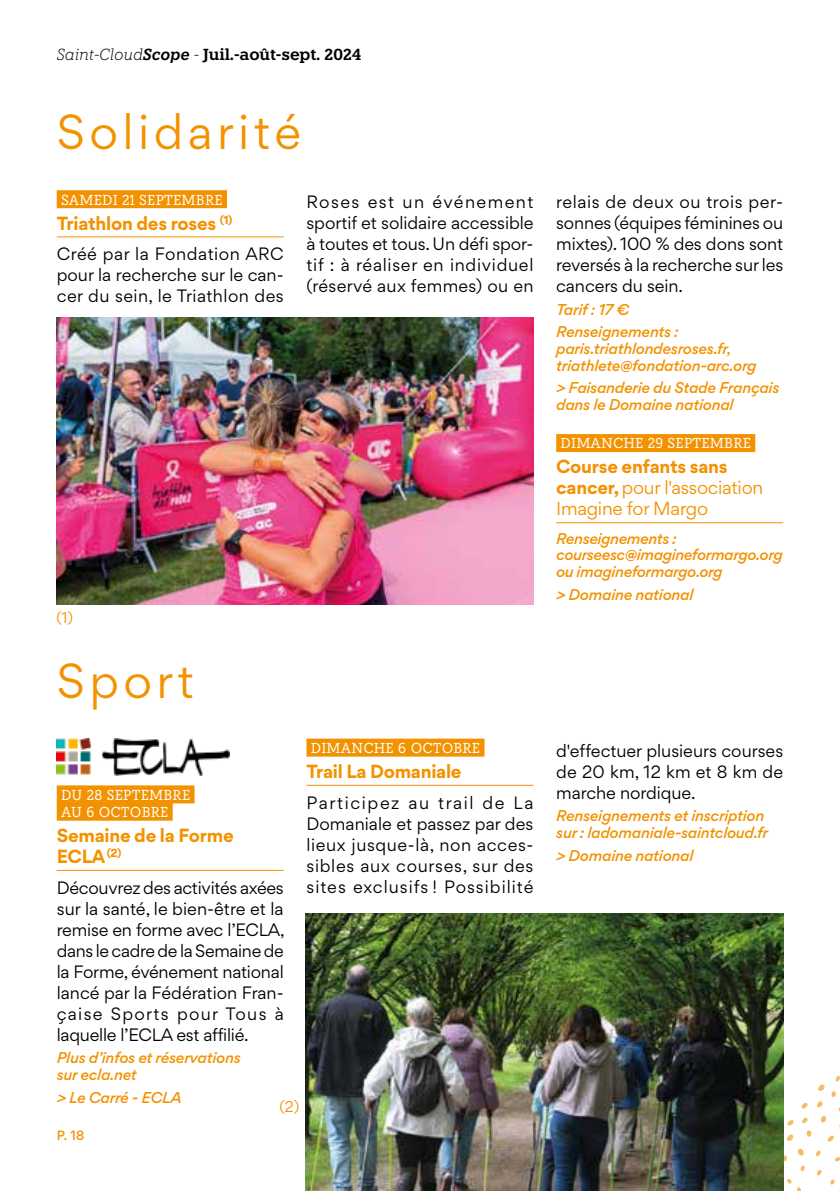
<style>
.page{position:relative;width:840px;height:1191px;background:#fff}
.page>*{position:absolute;margin:0;border:0;box-sizing:border-box;transform-origin:0 0}
.t1{font:44px "Gordita";letter-spacing:.1em;color:#f39200}
.t2{font:700 17px/21px "Gordita";letter-spacing:-.015em;color:#f39200}
.t3{font:17px/21px "Gordita";letter-spacing:-.015em;color:#f39200}
.t4{font:16px/21px "Gordita";color:#000;text-align:justify}
.t5{font:600 16px "Knile";letter-spacing:-.01em;color:#000}
.t6{font:14.4px/17.2px "Knile";letter-spacing:.01em;color:#fff}
.t7{font:italic 500 14px/16.8px "Gordita";letter-spacing:-.015em;color:#f39200}
.t8{font:14px "Gordita";color:#f39200}
.t9{font:500 12px "Gordita";color:#f39200}
.s1{font-weight:300;font-style:italic}
.s2{font-style:italic}
.s3{font-weight:700}
</style>
<div class="page">
<svg style="left:782px;top:993px;width:57px;height:198px"></svg>
<div style="left:57px;top:190px;width:170px;height:18px;background:#f39200"></div>
<hr style="left:57px;top:236px;width:226px;height:1px;background:#f39200">
<div style="left:556px;top:434px;width:198px;height:18px;background:#f39200"></div>
<hr style="left:556px;top:522px;width:226px;height:1px;background:#f39200">
<div style="left:57px;top:785px;width:137px;height:18px;background:#f39200"></div>
<div style="left:57px;top:802px;width:116px;height:18px;background:#f39200"></div>
<hr style="left:57px;top:870px;width:226px;height:1px;background:#f39200">
<img style="left:57px;top:738px;width:172px;height:37px">
<div style="left:306px;top:738px;width:178px;height:18px;background:#f39200"></div>
<hr style="left:306px;top:785px;width:227px;height:1px;background:#f39200">
<img style="left:57px;top:318px;width:476px;height:286px">
<img style="left:305px;top:913px;width:477px;height:278px">
<p class="t5" style="left:57px;top:44px;width:306px"><span class="s1">Saint-Cloud</span><span class="s2">Scope</span> <span class="s1">-</span> Juil.-août-sept. 2024</p>
<h1 class="t1" style="left:57px;top:100px;width:246px">Solidarité</h1>
<p class="t6" style="left:61px;top:191px;width:163px">SAMEDI 21 SEPTEMBRE</p>
<p class="t2" style="left:57px;top:212px;width:177px">Triathlon des roses <sup>(1)</sup></p>
<p class="t4" style="left:57px;top:243px;width:228px">Créé par la Fondation ARC pour la recherche sur le can&shy;cer du sein, le Triathlon des</p>
<p class="t8" style="left:56px;top:607px;width:18px">(1)</p>
<p class="t4" style="left:306px;top:191px;width:228px">Roses est un événement sportif et solidaire accessible à toutes et tous. Un défi spor&shy;tif : à réaliser en individuel (réservé aux femmes) ou en</p>
<p class="t4" style="left:556px;top:191px;width:228px">relais de deux ou trois per&shy;sonnes (équipes féminines ou mixtes). 100 % des dons sont reversés à la recherche sur les cancers du sein.</p>
<p class="t7" style="left:556px;top:298px;width:124px;line-height:22.4px">Tarif : 17 €<br>Renseignements :</p>
<p class="t7" style="left:556px;top:340px;width:202px">paris.triathlondesroses.fr, triathlete@fondation-arc.org</p>
<p class="t7" style="left:556px;top:379px;width:224px">&gt; Faisanderie du Stade Français dans le Domaine national</p>
<p class="t6" style="left:560px;top:435px;width:192px">DIMANCHE 29 SEPTEMBRE</p>
<p class="t3" style="left:556px;top:456px;width:208px"><span class="s3">Course enfants sans cancer,</span> pour l'association<br>Imagine for Margo</p>
<p class="t7" style="left:556px;top:530px;width:228px">Renseignements : courseesc@imagineformargo.org ou imagineformargo.org</p>
<p class="t7" style="left:556px;top:586px;width:138px">&gt; Domaine national</p>
<h1 class="t1" style="left:57px;top:648px;width:139px">Sport</h1>
<p class="t6" style="left:61px;top:786px;width:131px">DU 28 SEPTEMBRE<br>AU 6 OCTOBRE</p>
<p class="t2" style="left:57px;top:824px;width:178px">Semaine de la Forme<br>ECLA <sup>(2)</sup></p>
<p class="t4" style="left:57px;top:877px;width:229px">Découvrez des activités axées sur la santé, le bien-être et la remise en forme avec l’ECLA, dans le cadre de la Semaine de la Forme, événement national lancé par la Fédération Fran&shy;çaise Sports pour Tous à laquelle l’ECLA est affilié.</p>
<p class="t7" style="left:57px;top:1049px;width:185px">Plus d’infos et réservations sur ecla.net</p>
<p class="t7" style="left:57px;top:1088px;width:126px">&gt; Le Carré - ECLA</p>
<p class="t8" style="left:279px;top:1096px;width:22px">(2)</p>
<p class="t9" style="left:57px;top:1126px;width:29px">P. 18</p>
<p class="t6" style="left:310px;top:739px;width:171px">DIMANCHE 6 OCTOBRE</p>
<p class="t2" style="left:306px;top:760px;width:156px">Trail La Domaniale</p>
<p class="t4" style="left:306px;top:791px;width:228px">Participez au trail de La Domaniale et passez par des lieux jusque-là, non acces&shy;sibles aux courses, sur des sites exclusifs ! Possibilité</p>
<p class="t4" style="left:556px;top:740px;width:228px">d'effectuer plusieurs courses de 20 km, 12 km et 8 km de marche nordique.</p>
<p class="t7" style="left:556px;top:807px;width:213px">Renseignements et inscription sur : ladomaniale-saintcloud.fr</p>
<p class="t7" style="left:556px;top:846px;width:138px">&gt; Domaine national</p>
</div>
